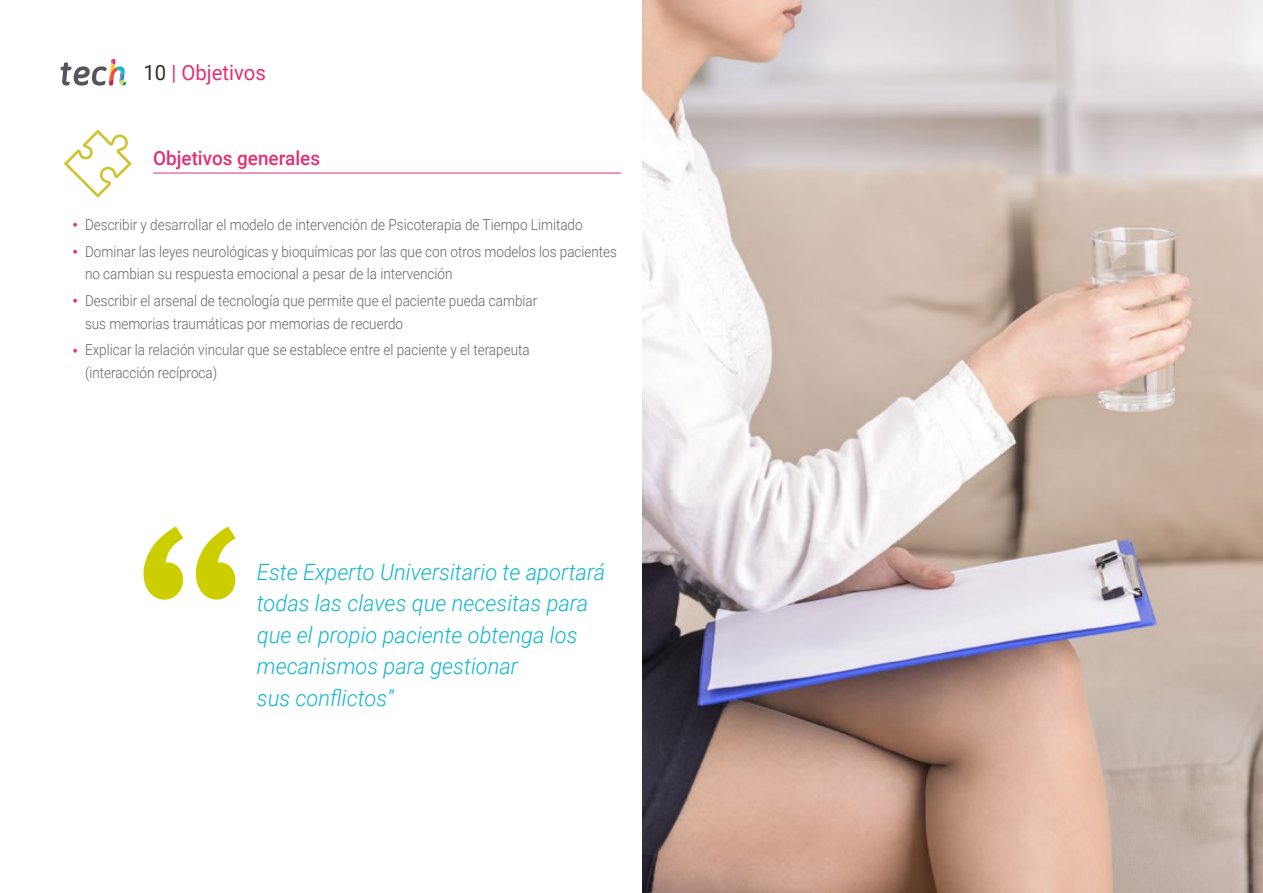
<style>
.page{position:relative;width:1263px;height:893px;background:#fff}
.page>*{position:absolute;margin:0;border:0;box-sizing:border-box;transform-origin:0 0}
.t1{font:italic 300 22.5px/31.5px "Roboto";color:#0fb6cf}
.t2{font:21px "Roboto";color:#df3174}
.t3{font:500 19.5px "Roboto";color:#df3174}
.t4{font:300 15px/26.7px "Roboto";color:#61646a;scale:.9 1}
.s1{color:#312e20}
</style>
<div class="page">
<img style="left:642px;top:0;width:621px;height:893px">
<hr style="left:153px;top:173px;width:468px;height:1px;background:#df3174">
<svg style="left:64px;top:129px;width:68px;height:69px"></svg>
<svg style="left:61px;top:59px;width:65px;height:27px"></svg>
<svg style="left:144px;top:526px;width:92px;height:74px"></svg>
<h2 class="t2" style="left:144px;top:57px;width:124px"><span class="s1">10</span> | Objetivos</h2>
<h3 class="t3" style="left:153px;top:144px;width:169px">Objetivos generales</h3>
<p class="t4" style="left:85px;top:211px;width:593px">Describir y desarrollar el modelo de intervención de Psicoterapia de Tiempo Limitado<br>Dominar las leyes neurológicas y bioquímicas por las que con otros modelos los pacientes</p>
<p class="t4" style="left:85px;top:260px;width:504px">no cambian su respuesta emocional a pesar de la intervención<br>Describir el arsenal de tecnología que permite que el paciente pueda cambiar</p>
<p class="t4" style="left:85px;top:309px;width:495px">sus memorias traumáticas por memorias de recuerdo<br>Explicar la relación vincular que se establece entre el paciente y el terapeuta</p>
<p class="t4" style="left:85px;top:359px;width:148px">(interacción recíproca)</p>
<h1 class="t1" style="left:257px;top:555px;width:350px">Este Experto Universitario te aportará todas las claves que necesitas para que el propio paciente obtenga los mecanismos para gestionar<br>sus conflictos”</h1>
</div>
